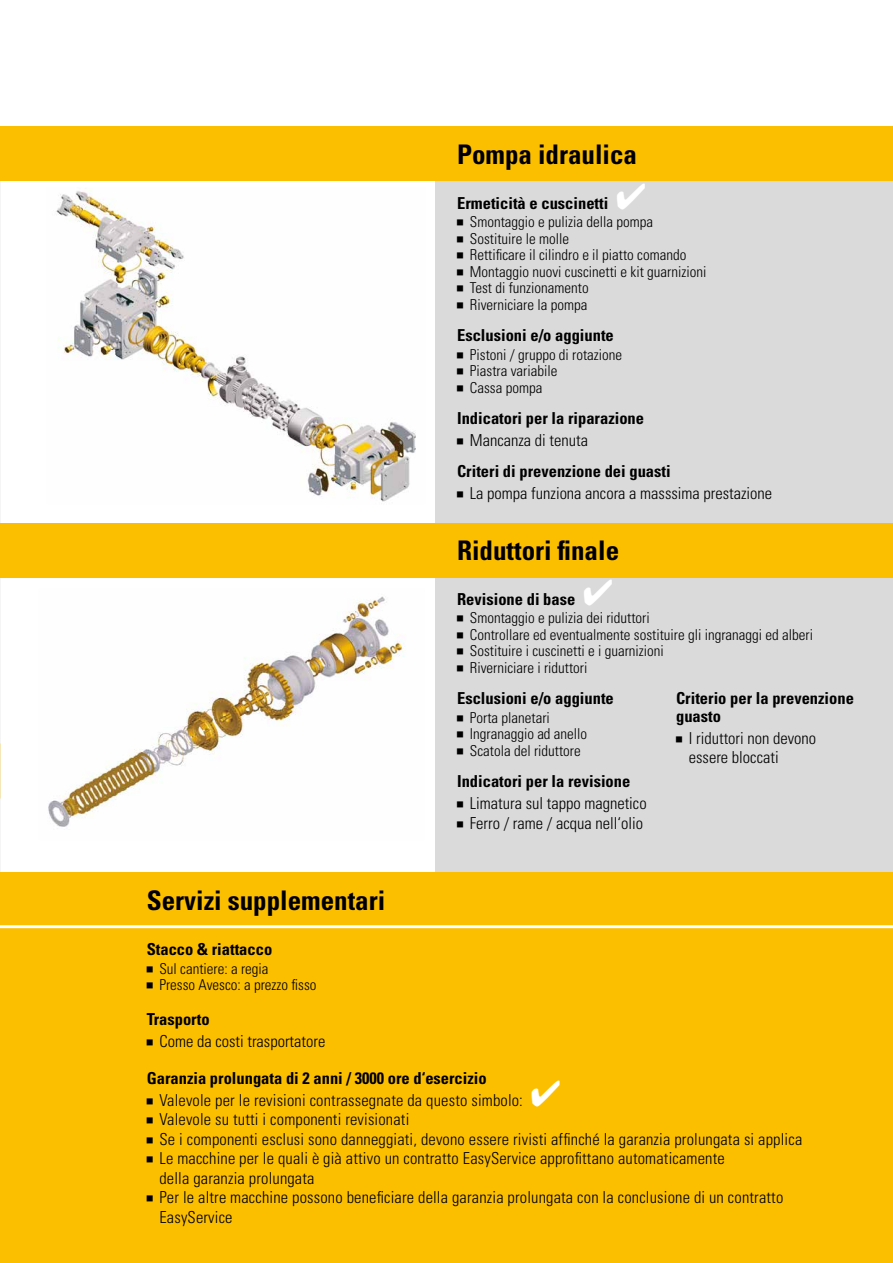
<style>
.page{position:relative;width:893px;height:1263px;background:#fff}
.page>*{position:absolute;margin:0;border:0;box-sizing:border-box;transform-origin:0 0}
.t1{font:700 condensed 27px "Univers LT Std";color:#000}
.t2{font:300 condensed 16.5px/19.5px "Univers LT Std";letter-spacing:.01em;color:#000}
.t3{font:700 condensed 16.5px/31.5px "Univers LT Std";color:#000}
.t4{font:300 condensed 15px "Univers LT Std";color:#000}
.s1{color:#fff}
.s2{font-weight:300}
</style>
<div class="page">
<div style="left:436px;top:162px;width:457px;height:720px;background:#dadada"></div>
<div style="left:0;top:126px;width:893px;height:54px;background:#fcbf00"></div>
<div style="left:0;top:523px;width:893px;height:54px;background:#fcbf00"></div>
<div style="left:0;top:873px;width:893px;height:54px;background:#fcbf00"></div>
<div style="left:0;top:909px;width:893px;height:354px;background:#fcbf00"></div>
<hr style="left:0;top:925px;width:893px;height:3px;background:#fff">
<img style="left:56px;top:190px;width:360px;height:312px">
<img style="left:48px;top:596px;width:357px;height:231px">
<h1 class="t1" style="left:457px;top:137px;width:182px">Pompa idraulica</h1>
<p class="t3" style="left:457px;top:187px;width:191px">Ermeticità e cuscinetti <span class="s1">✔</span></p>
<p class="t4" style="left:457px;top:213px;width:197px">■ Smontaggio e pulizia della pompa</p>
<p class="t4" style="left:457px;top:229px;width:113px">■ Sostituire le molle</p>
<p class="t4" style="left:457px;top:246px;width:231px">■ Rettificare il cilindro e il piatto comando</p>
<p class="t4" style="left:457px;top:262px;width:251px">■ Montaggio nuovi cuscinetti e kit guarnizioni</p>
<p class="t4" style="left:457px;top:279px;width:133px">■ Test di funzionamento</p>
<p class="t4" style="left:457px;top:295px;width:132px">■ Riverniciare la pompa</p>
<p class="t3" style="left:457px;top:319px;width:158px">Esclusioni e/o aggiunte</p>
<p class="t4" style="left:457px;top:346px;width:167px">■ Pistoni / gruppo di rotazione</p>
<p class="t4" style="left:457px;top:362px;width:102px">■ Piastra variabile</p>
<p class="t4" style="left:457px;top:379px;width:87px">■ Cassa pompa</p>
<p class="t3" style="left:457px;top:403px;width:188px">Indicatori per la riparazione</p>
<p class="t3" style="left:457px;top:424px;width:215px">■ <span class="s2">Mancanza di tenuta<br></span>Criteri di prevenzione dei guasti</p>
<p class="t2" style="left:457px;top:484px;width:317px">■ La pompa funziona ancora a masssima prestazione</p>
<h1 class="t1" style="left:457px;top:533px;width:164px">Riduttori finale</h1>
<p class="t3" style="left:457px;top:583px;width:158px">Revisione di base <span class="s1">✔</span></p>
<p class="t4" style="left:457px;top:609px;width:194px">■ Smontaggio e pulizia dei riduttori</p>
<p class="t4" style="left:457px;top:625px;width:357px">■ Controllare ed eventualmente sostituire gli ingranaggi ed alberi</p>
<p class="t4" style="left:457px;top:642px;width:208px">■ Sostituire i cuscinetti e i guarnizioni</p>
<p class="t4" style="left:457px;top:658px;width:132px">■ Riverniciare i riduttori</p>
<p class="t3" style="left:457px;top:682px;width:158px">Esclusioni e/o aggiunte</p>
<p class="t4" style="left:457px;top:709px;width:94px">■ Porta planetari</p>
<p class="t4" style="left:457px;top:725px;width:132px">■ Ingranaggio ad anello</p>
<p class="t4" style="left:457px;top:742px;width:125px">■ Scatola del riduttore</p>
<p class="t3" style="left:457px;top:766px;width:175px">Indicatori per la revisione</p>
<p class="t2" style="left:457px;top:793px;width:191px">■ Limatura sul tappo magnetico</p>
<p class="t2" style="left:457px;top:813px;width:187px">■ Ferro / rame / acqua nell‘olio</p>
<p class="t3" style="left:676px;top:689px;width:179px;line-height:18px">Criterio per la prevenzione guasto</p>
<p class="t2" style="left:689px;top:728px;width:129px;text-indent:-13px">■ I riduttori non devono essere bloccati</p>
<h1 class="t1" style="left:147px;top:884px;width:240px">Servizi supplementari</h1>
<p class="t3" style="left:147px;top:933px;width:127px">Stacco &amp; riattacco</p>
<p class="t4" style="left:147px;top:959px;width:123px">■ Sul cantiere: a regia</p>
<p class="t4" style="left:147px;top:976px;width:171px">■ Presso Avesco: a prezzo fisso</p>
<p class="t3" style="left:147px;top:1003px;width:64px">Trasporto</p>
<p class="t2" style="left:147px;top:1031px;width:180px">■ Come da costi trasportatore</p>
<p class="t3" style="left:147px;top:1062px;width:342px">Garanzia prolungata di 2 anni / 3000 ore d‘esercizio</p>
<p class="t2" style="left:147px;top:1090px;width:416px">■ Valevole per le revisioni contrassegnate da questo simbolo: <span class="s1">✔</span></p>
<p class="t2" style="left:147px;top:1109px;width:264px">■ Valevole su tutti i componenti revisionati</p>
<p class="t2" style="left:147px;top:1129px;width:657px">■ Se i componenti esclusi sono danneggiati, devono essere rivisti affinché la garanzia prolungata si applica</p>
<p class="t2" style="left:159px;top:1148px;width:567px;text-indent:-13px">■ Le macchine per le quali è già attivo un contratto EasyService approfittano automaticamente della garanzia prolungata</p>
<p class="t2" style="left:159px;top:1187px;width:625px;text-indent:-13px">■ Per le altre macchine possono beneficiare della garanzia prolungata con la conclusione di un contratto<br>EasyService</p>
</div>
